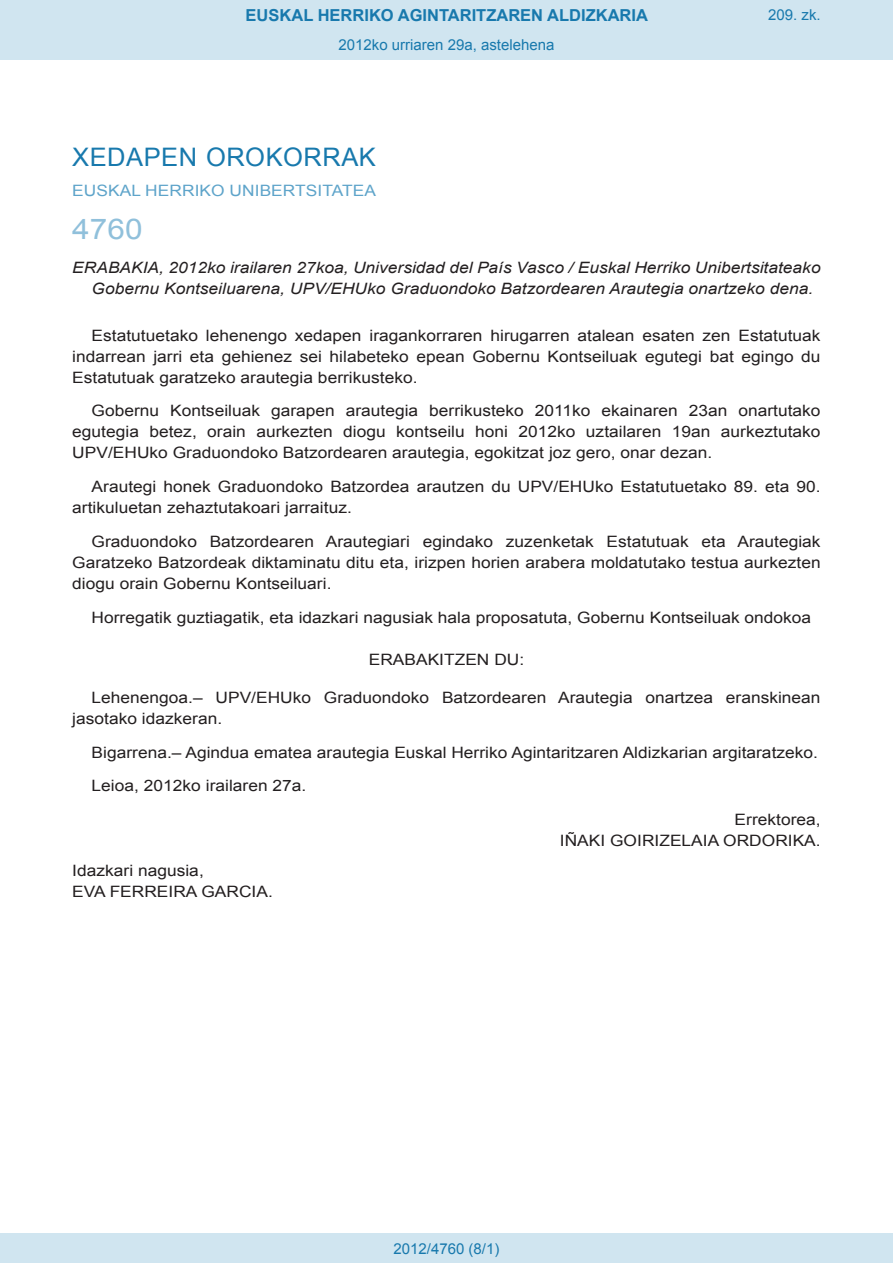
<style>
.page{position:relative;width:893px;height:1263px;background:#fff}
.page>*{position:absolute;margin:0;border:0;box-sizing:border-box;transform-origin:0 0}
.BOPVOrden{font:28.5px "Arial";color:#90c0db;scale:1.11 1}
.BOPVSeccion{font:25.5px "Arial";letter-spacing:.02em;color:#1879ad}
.t1{font:700 16.5px "Arial";color:#1879ad}
.BOPVDetalle{font:15.6px/21px "Arial";color:#231f20;text-align:justify;scale:1.11 1}
.BOPVTitulo{font:italic 15.6px/21px "Arial";color:#231f20;scale:1.11 1}
.BOPVOrganismo{font:15.6px "Arial";letter-spacing:.005em;color:#5ea4ca;scale:1.11 1}
.BOPVFirmaLugFec{font:15.6px "Arial";color:#231f20;scale:1.11 1}
.BOPVNombreLehen2{font:15.6px "Arial";color:#231f20;scale:1.11 1}
.BOPVFirmaNombre{font:15.6px "Arial";color:#231f20;scale:1.11 1}
.BOPVFirmaPuesto{font:15.6px "Arial";color:#231f20;scale:1.11 1}
.BOPVClave{font:15.6px "Arial";color:#231f20;scale:1.11 1}
.BOPVPuestoLehen2{font:15.6px "Arial";color:#231f20;scale:1.11 1}
.Paginacion_Centro{font:15px "Arial";color:#1879ad}
</style>
<div class="page">
<div style="left:0;top:0;width:893px;height:60px;background:#d0e5f0"></div>
<div style="left:0;top:1233px;width:893px;height:30px;background:#d0e5f0"></div>
<p class="t1" style="left:246px;top:4px;width:404px">EUSKAL HERRIKO AGINTARITZAREN ALDIZKARIA</p>
<p class="Paginacion_Centro" style="left:338px;top:35px;width:217px">2012ko urriaren 29a, astelehena</p>
<p class="Paginacion_Centro" style="left:768px;top:5px;width:54px">209. zk.</p>
<p class="BOPVSeccion" style="left:72px;top:141px;width:305px">XEDAPEN OROKORRAK</p>
<p class="BOPVOrganismo" style="left:72px;top:181px;width:275px">EUSKAL HERRIKO UNIBERTSITATEA</p>
<p class="BOPVOrden" style="left:72px;top:211px;width:65px">4760</p>
<p class="BOPVTitulo" style="left:92px;top:257px;width:658px;text-indent:-19px">ERABAKIA, 2012ko irailaren 27koa, Universidad del País Vasco / Euskal Herriko Unibertsitateako<br>Gobernu Kontseiluarena, UPV/EHUko Graduondoko Batzordearen Arautegia onartzeko dena.</p>
<p class="BOPVDetalle" style="left:72px;top:325px;width:676px;text-indent:19px">Estatutuetako lehenengo xedapen iragankorraren hirugarren atalean esaten zen Estatutuak indarrean jarri eta gehienez sei hilabeteko epean Gobernu Kontseiluak egutegi bat egingo du Estatutuak garatzeko arautegia berrikusteko.</p>
<p class="BOPVDetalle" style="left:72px;top:400px;width:676px;text-indent:19px">Gobernu Kontseiluak garapen arautegia berrikusteko 2011ko ekainaren 23an onartutako egutegia betez, orain aurkezten diogu kontseilu honi 2012ko uztailaren 19an aurkeztutako UPV/EHUko Graduondoko Batzordearen arautegia, egokitzat joz gero, onar dezan.</p>
<p class="BOPVDetalle" style="left:72px;top:476px;width:676px;text-indent:19px">Arautegi honek Graduondoko Batzordea arautzen du UPV/EHUko Estatutuetako 89. eta 90. artikuluetan zehaztutakoari jarraituz.</p>
<p class="BOPVDetalle" style="left:72px;top:531px;width:676px;text-indent:19px">Graduondoko Batzordearen Arautegiari egindako zuzenketak Estatutuak eta Arautegiak Garatzeko Batzordeak diktaminatu ditu eta, irizpen horien arabera moldatutako testua aurkezten diogu orain Gobernu Kontseiluari.</p>
<p class="BOPVDetalle" style="left:92px;top:607px;width:650px">Horregatik guztiagatik, eta idazkari nagusiak hala proposatuta, Gobernu Kontseiluak ondokoa</p>
<p class="BOPVClave" style="left:369px;top:649px;width:142px">ERABAKITZEN DU:</p>
<p class="BOPVDetalle" style="left:72px;top:687px;width:676px;text-indent:19px">Lehenengoa.– UPV/EHUko Graduondoko Batzordearen Arautegia onartzea eranskinean jasotako idazkeran.</p>
<p class="BOPVDetalle" style="left:92px;top:742px;width:656px">Bigarrena.– Agindua ematea arautegia Euskal Herriko Agintaritzaren Aldizkarian argitaratzeko.</p>
<p class="BOPVFirmaLugFec" style="left:92px;top:776px;width:195px">Leioa, 2012ko irailaren 27a.</p>
<p class="BOPVPuestoLehen2" style="left:735px;top:809px;width:79px">Errektorea,</p>
<p class="BOPVNombreLehen2" style="left:560px;top:830px;width:237px">IÑAKI GOIRIZELAIA ORDORIKA.</p>
<p class="BOPVFirmaPuesto" style="left:72px;top:860px;width:120px">Idazkari nagusia,</p>
<p class="BOPVFirmaNombre" style="left:72px;top:881px;width:182px">EVA FERREIRA GARCIA.</p>
<p class="Paginacion_Centro" style="left:393px;top:1238px;width:107px">2012/4760 (8/1)</p>
</div>
